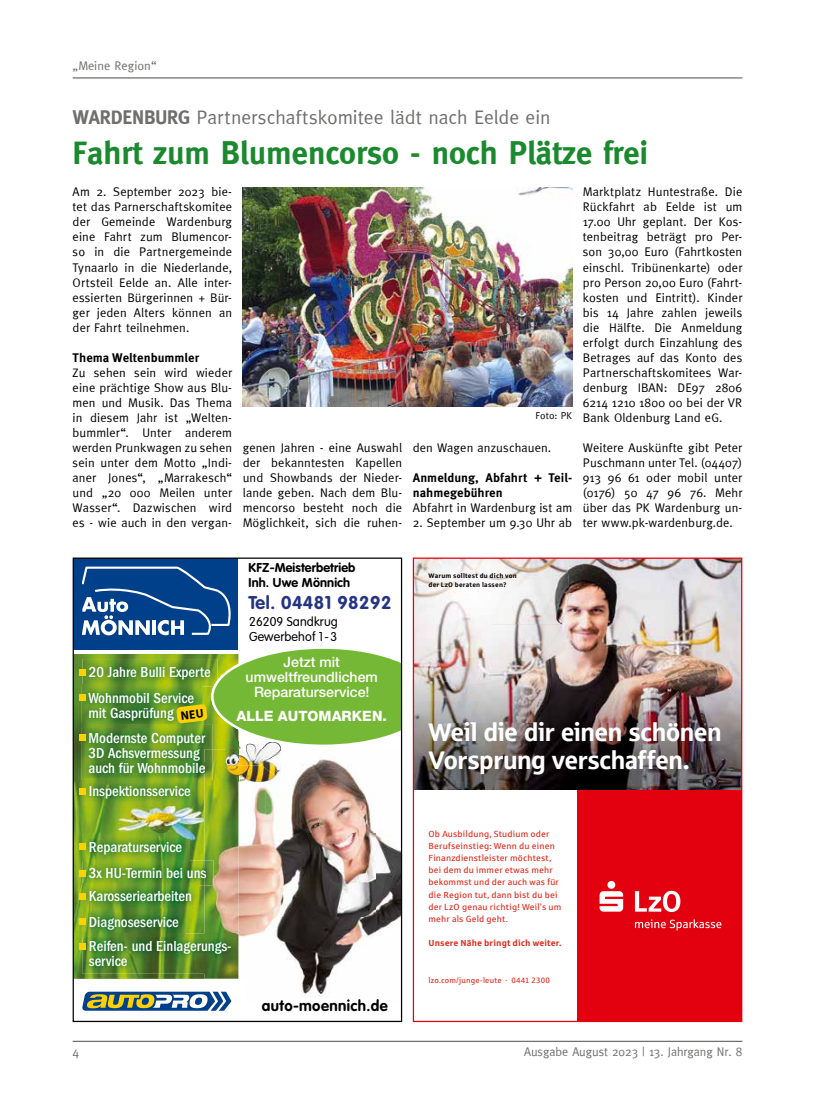
<style>
.page{position:relative;width:815px;height:1117px;background:#fff}
.page>*{position:absolute;margin:0;border:0;box-sizing:border-box;transform-origin:0 0}
.t1{font:700 32.5px "Meta";color:#1b892e}
.t2{font:25.5px/28.8px "Sparkasse Head";color:#fff}
.t3{font:19.5px "Meta Normal";color:#6f6f6e}
.t4{font:700 18.25px "VAG Rounded Std";letter-spacing:.03em;color:#253483}
.t5{font:500 condensed 15px/15px "ITC Franklin Gothic Std";color:#fff}
.t6{font:700 15px "VAG Rounded Std";letter-spacing:.025em;color:#000}
.t7{font:500 14.25px/15px "Helvetica Neue LT Std";color:#fff;text-align:center}
.t8{font:800 14.25px "Helvetica Neue LT Std";color:#fff}
.t9{font:700 12.62px/15.2px "VAG Rounded Std";letter-spacing:.01em;color:#000}
.t10{font:300 12.62px/15.2px "VAG Rounded Std";letter-spacing:.01em;color:#000}
.t11{font:12.5px/15px "Meta Normal";letter-spacing:.01em;color:#000;text-align:justify}
.t12{font:700 12.5px/15px "Meta Pro";color:#000}
.t13{font:12.5px "Meta Normal";color:#6f6f6e}
.t14{font:10px "Meta Normal";color:#000}
.t15{font:8.88px/12.1px "Sparkasse Rg";letter-spacing:.02em;color:#dd2a1b}
.t16{font:700 8.88px "Sparkasse Rg";letter-spacing:.015em;color:#dd2a1b}
.t17{font:7.75px "Sparkasse Rg";letter-spacing:.025em;color:#dd2a1b}
.t18{font:700 6.62px/8.2px "Sparkasse Rg";letter-spacing:.035em;color:#000}
.s1{font-family:"Meta";font-weight:700}
</style>
<div class="page">
<hr style="left:73px;top:77px;width:669px;height:1px;background:#6f6f6e">
<hr style="left:73px;top:1040px;width:669px;height:1px;background:#6f6f6e">
<img style="left:561px;top:559px;width:179px;height:99px">
<img style="left:415px;top:559px;width:154px;height:65px">
<img style="left:415px;top:624px;width:146px;height:34px">
<img style="left:415px;top:684px;width:71px;height:105px">
<img style="left:486px;top:658px;width:254px;height:131px">
<img style="left:415px;top:658px;width:123px;height:26px">
<div style="left:578px;top:789px;width:164px;height:232px;background:#e3000f"></div>
<svg style="left:635px;top:890px;width:45px;height:21px"></svg>
<svg style="left:600px;top:881px;width:23px;height:30px"></svg>
<svg style="left:635px;top:919px;width:86px;height:11px"></svg>
<div style="left:413px;top:557px;width:329px;height:464px;border:1px solid #e3000f"></div>
<img style="left:75px;top:654px;width:129px;height:324px">
<div style="left:73px;top:558px;width:165px;height:91px;background:#003f89"></div>
<svg style="left:82px;top:566px;width:149px;height:69px"></svg>
<img style="left:83px;top:779px;width:115px;height:26px">
<img style="left:83px;top:860px;width:121px;height:25px">
<img style="left:89px;top:867px;width:115px;height:11px">
<img style="left:83px;top:883px;width:115px;height:25px">
<img style="left:82px;top:727px;width:122px;height:52px">
<img style="left:89px;top:762px;width:87px;height:10px">
<img style="left:266px;top:778px;width:109px;height:218px">
<img style="left:375px;top:833px;width:25px;height:100px">
<img style="left:238px;top:781px;width:28px;height:197px">
<img style="left:204px;top:778px;width:34px;height:200px">
<img style="left:281px;top:999px;width:98px;height:2px">
<svg style="left:204px;top:867px;width:2px;height:11px"></svg>
<img style="left:204px;top:978px;width:35px;height:23px">
<svg style="left:82px;top:991px;width:149px;height:19px"></svg>
<img style="left:83px;top:833px;width:106px;height:28px">
<img style="left:83px;top:659px;width:93px;height:25px">
<img style="left:82px;top:684px;width:94px;height:43px">
<img style="left:83px;top:684px;width:93px;height:2px">
<img style="left:83px;top:908px;width:103px;height:25px">
<img style="left:82px;top:933px;width:156px;height:40px">
<img style="left:238px;top:778px;width:43px;height:3px">
<img style="left:226px;top:778px;width:12px;height:3px">
<div style="left:79px;top:668px;width:6px;height:7px;background:#ffd100"></div>
<svg style="left:79px;top:694px;width:6px;height:6px"></svg>
<svg style="left:79px;top:734px;width:6px;height:6px"></svg>
<div style="left:79px;top:787px;width:6px;height:7px;background:#ffd100"></div>
<svg style="left:79px;top:843px;width:6px;height:6px"></svg>
<svg style="left:79px;top:869px;width:6px;height:6px"></svg>
<svg style="left:79px;top:893px;width:6px;height:6px"></svg>
<svg style="left:79px;top:918px;width:6px;height:6px"></svg>
<svg style="left:79px;top:942px;width:6px;height:6px"></svg>
<img style="left:243px;top:187px;width:329px;height:219px">
<img style="left:176px;top:646px;width:226px;height:132px">
<p class="t13" style="left:73px;top:58px;width:86px">„Meine Region“</p>
<h3 class="t3" style="left:73px;top:106px;width:479px"><span class="s1">WARDENBURG</span> Partnerschaftskomitee lädt nach Eelde ein</h3>
<h1 class="t1" style="left:73px;top:134px;width:577px">Fahrt zum Blumencorso - noch Plätze frei</h1>
<p class="t11" style="left:73px;top:184px;width:161px">Am 2. September 2023 bie&shy;tet das Parnerschaftskomitee der Gemeinde Wardenburg eine Fahrt zum Blumencor&shy;so in die Partnergemeinde Tynaarlo in die Niederlande, Ortsteil Eelde an. Alle inter&shy;essierten Bürgerinnen + Bür&shy;ger jeden Alters können an der Fahrt teilnehmen.</p>
<p class="t12" style="left:73px;top:349px;width:128px">Thema Weltenbummler</p>
<p class="t11" style="left:73px;top:364px;width:161px">Zu sehen sein wird wieder eine prächtige Show aus Blu&shy;men und Musik. Das Thema in diesem Jahr ist „Welten&shy;bummler“. Unter anderem werden Prunkwagen zu sehen sein unter dem Motto „Indi&shy;aner Jones“, „Marrakesch“ und „20 000 Meilen unter Wasser“. Dazwischen wird es - wie auch in den vergan-</p>
<p class="t14" style="left:536px;top:410px;width:38px">Foto: PK</p>
<p class="t11" style="left:243px;top:439px;width:161px">genen Jahren - eine Auswahl der bekanntesten Kapellen und Showbands der Nieder&shy;lande geben. Nach dem Blu&shy;mencorso besteht noch die Möglichkeit, sich die ruhen-</p>
<p class="t11" style="left:413px;top:439px;width:140px">den Wagen anzuschauen.</p>
<p class="t12" style="left:413px;top:469px;width:161px">Anmeldung, Abfahrt + Teil&shy;nahmegebühren</p>
<p class="t11" style="left:413px;top:499px;width:161px">Abfahrt in Wardenburg ist am</p>
<p class="t11" style="left:413px;top:514px;width:161px">2. September um 9.30 Uhr ab</p>
<p class="t11" style="left:583px;top:184px;width:161px">Marktplatz Huntestraße. Die Rückfahrt ab Eelde ist um 17.00 Uhr geplant. Der Kos&shy;tenbeitrag beträgt pro Per&shy;son 30,00 Euro (Fahrtkosten einschl. Tribünenkarte) oder pro Person 20,00 Euro (Fahrt&shy;kosten und Eintritt). Kinder bis 14 Jahre zahlen jeweils die Hälfte. Die Anmeldung erfolgt durch Einzahlung des Betrages auf das Konto des Partnerschaftskomitees War&shy;denburg IBAN: DE97 2806<br>6214 1210 1800 00 bei der VR Bank Oldenburg Land eG.</p>
<p class="t11" style="left:583px;top:439px;width:161px">Weitere Auskünfte gibt Peter Puschmann unter Tel. (04407)<br>913 96 61 oder mobil unter (0176) 50 47 96 76. Mehr über das PK Wardenburg un&shy;ter www.pk-wardenburg.de.</p>
<p class="t9" style="left:249px;top:560px;width:108px">KFZ-Meisterbetrieb<br>Inh. Uwe Mönnich</p>
<p class="t10" style="left:249px;top:614px;width:90px">26209 Sandkrug<br>Gewerbehof 1 - 3</p>
<h3 class="t4" style="left:248px;top:591px;width:145px">Tel. 04481 98292</h3>
<p class="t18" style="left:428px;top:571px;width:90px">Warum solltest du dich von der LzO beraten lassen?</p>
<p class="t5" style="left:88px;top:659px;width:124px;line-height:25.9px">20 Jahre Bulli Experte<br>Wohnmobil Service</p>
<p class="t5" style="left:88px;top:705px;width:87px">mit Gasprüfung</p>
<p class="t5" style="left:88px;top:730px;width:118px">Modernste Computer<br>3D Achsvermessung auch für Wohnmobile</p>
<p class="t5" style="left:89px;top:783px;width:103px">Inspektionsservice</p>
<p class="t7" style="left:246px;top:654px;width:134px">Jetzt mit umweltfreundlichem<br>Reparaturservice!</p>
<p class="t8" style="left:237px;top:707px;width:152px">ALLE AUTOMARKEN.</p>
<p class="t5" style="left:89px;top:839px;width:95px">Reparaturservice</p>
<p class="t5" style="left:89px;top:861px;width:119px;line-height:23.1px">3x HU-Termin bei uns<br>Karosseriearbeiten</p>
<p class="t5" style="left:89px;top:909px;width:144px;line-height:24.6px">Diagnoseservice<br>Reifen- und Einlagerungs-</p>
<p class="t5" style="left:89px;top:953px;width:40px">service</p>
<p class="t13" style="left:73px;top:1044px;width:8px">4</p>
<p class="t6" style="left:262px;top:996px;width:127px">auto-moennich.de</p>
<h2 class="t2" style="left:428px;top:716px;width:294px">Weil die dir einen schönen<br>Vorsprung verschaffen.</h2>
<p class="t15" style="left:428px;top:827px;width:134px">Ob Ausbildung, Studium oder<br>Berufseinstieg: Wenn du einen<br>Finanzdienstleister möchtest, bei dem du immer etwas mehr bekommst und der auch was für die Region tut, dann bist du bei der LzO genau richtig! Weil’s um mehr als Geld geht.</p>
<p class="t16" style="left:428px;top:937px;width:135px">Unsere Nähe bringt dich weiter.</p>
<p class="t17" style="left:428px;top:975px;width:123px">lzo.com/junge-leute · 0441 2300</p>
<p class="t13" style="left:524px;top:1044px;width:220px">Ausgabe August 2023 | 13. Jahrgang Nr. 8</p>
</div>
